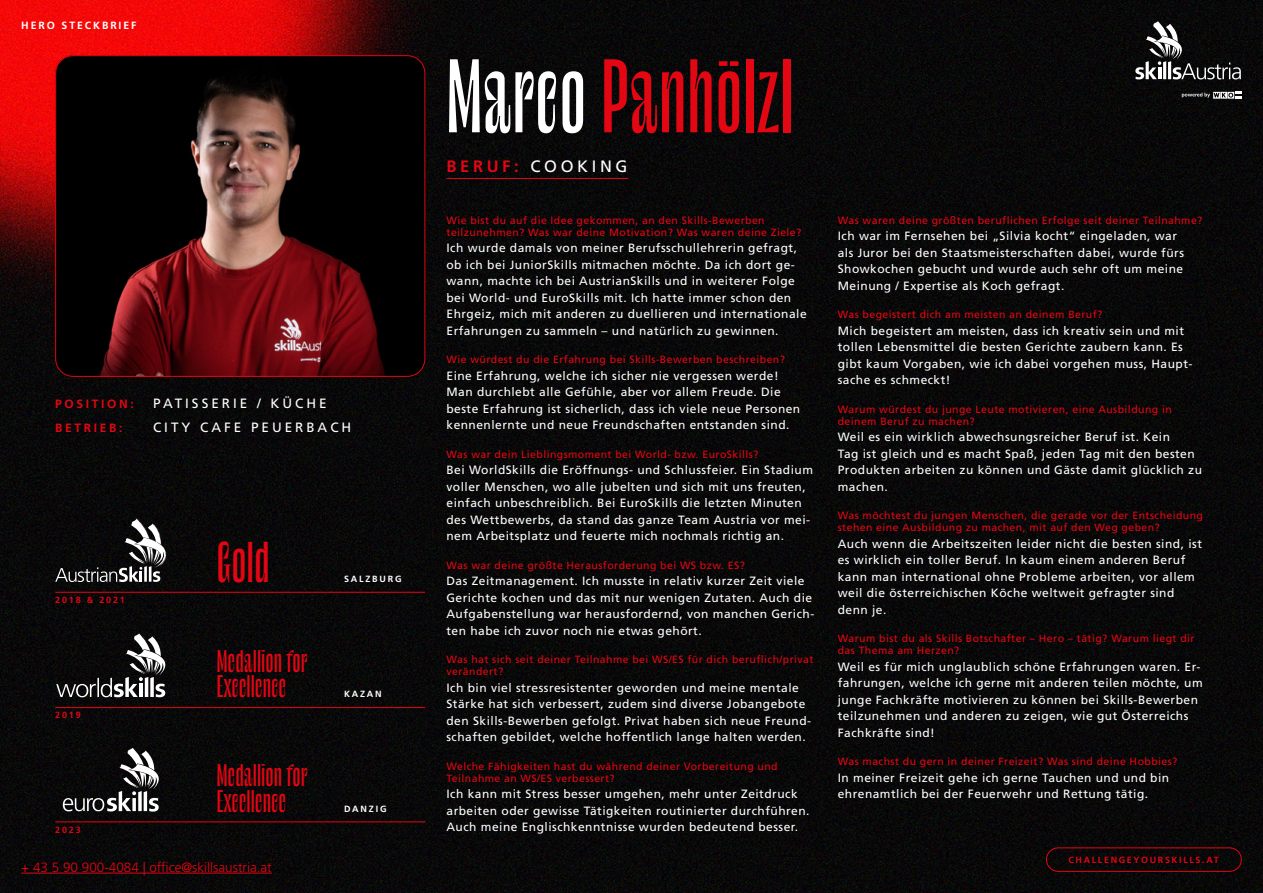
<style>
.page{position:relative;width:1263px;height:893px;background:#fff}
.page>*{position:absolute;margin:0;border:0;box-sizing:border-box;transform-origin:0 0}
.t1{font:90px "Le Murmure";color:#e30613}
.t2{font:49.5px "Le Murmure";color:#e30613}
.t3{font:27px/25.5px "Le Murmure";color:#e30613}
.t4{font:16.5px "Frutiger LT Pro";letter-spacing:.22em;color:#fff}
.t5{font:300 13.5px "Frutiger LT Pro";color:#e30613}
.t6{font:13.5px "Frutiger LT Pro";letter-spacing:.22em;color:#fff}
.t7{font:12px/16.5px "Frutiger LT Pro";letter-spacing:.04em;color:#fff}
.t8{font:700 12px "Frutiger LT Pro";letter-spacing:.22em;color:#e30613}
.t9{font:10.5px/12px "Frutiger LT Pro";letter-spacing:.04em;color:#e30613}
.t10{font:700 10.5px "Frutiger LT Pro";letter-spacing:.18em;color:#fff}
.t11{font:700 9px "Frutiger LT Pro";letter-spacing:.18em;color:#e30613}
.t12{font:700 9px "Frutiger LT Pro";letter-spacing:.2em;color:#fff}
.t13{font:700 9px "Frutiger LT Pro";letter-spacing:.2em;color:#e30613}
.s1{color:#fff}
.s2{font-weight:700;color:#e30613}
</style>
<div class="page">
<img style="left:0;top:0;width:1263px;height:893px">
<div style="left:1046px;top:847px;width:196px;height:25px;border:1px solid #e30613;border-radius:12px"></div>
<svg style="left:1135px;top:21px;width:106px;height:58px;background:#363536"></svg>
<svg style="left:1182px;top:92px;width:60px;height:7px"></svg>
<svg style="left:55px;top:518px;width:113px;height:64px;background:#323132"></svg>
<svg style="left:63px;top:748px;width:110px;height:64px;background:#353435"></svg>
<hr style="left:55px;top:592px;width:370px;height:1px;background:#e30613">
<hr style="left:55px;top:707px;width:370px;height:1px;background:#e30613">
<hr style="left:55px;top:821px;width:370px;height:1px;background:#e30613">
<svg style="left:56px;top:634px;width:124px;height:63px;background:#333"></svg>
<hr style="left:21px;top:873px;width:251px;height:1px;background:#e30613">
<img style="left:55px;top:55px;width:370px;height:322px">
<div style="left:55px;top:55px;width:370px;height:322px;border:1px solid #e30613;border-radius:18px"></div>
<hr style="left:446px;top:178px;width:182px;height:1px;background:#e30613">
<p class="t10" style="left:21px;top:19px;width:117px">HERO STECKBRIEF</p>
<p class="t8" style="left:55px;top:397px;width:80px">POSITION:</p>
<p class="t6" style="left:153px;top:395px;width:175px">PATISSERIE / KÜCHE</p>
<p class="t8" style="left:55px;top:421px;width:69px">BETRIEB:</p>
<p class="t6" style="left:153px;top:419px;width:200px">CITY CAFE PEUERBACH</p>
<p class="t13" style="left:55px;top:594px;width:71px">2018 &amp; 2021</p>
<p class="t11" style="left:55px;top:710px;width:27px">2019</p>
<p class="t11" style="left:55px;top:824px;width:27px">2023</p>
<h2 class="t2" style="left:217px;top:532px;width:54px">Gold</h2>
<h3 class="t3" style="left:217px;top:648px;width:92px">Medallion for<br>Excellence</h3>
<h3 class="t3" style="left:217px;top:762px;width:92px">Medallion for<br>Excellence</h3>
<p class="t5" style="left:21px;top:859px;width:252px">+ 43 5 90 900-4084 | office@skillsaustria.at</p>
<p class="t12" style="left:344px;top:573px;width:59px">SALZBURG</p>
<p class="t12" style="left:344px;top:689px;width:39px">KAZAN</p>
<p class="t12" style="left:344px;top:803px;width:44px">DANZIG</p>
<h1 class="t1" style="left:446px;top:41px;width:349px"><span class="s1">Marco</span> Panhölzl</h1>
<h3 class="t4" style="left:446px;top:156px;width:183px"><span class="s2">BERUF:</span> COOKING</h3>
<p class="t9" style="left:446px;top:214px;width:356px">Wie bist du auf die Idee gekommen, an den Skills-Bewerben teilzunehmen? Was war deine Motivation? Was waren deine Ziele?</p>
<p class="t7" style="left:446px;top:240px;width:362px">Ich wurde damals von meiner Berufsschullehrerin gefragt, ob ich bei JuniorSkills mitmachen möchte. Da ich dort ge&shy;wann, machte ich bei AustrianSkills und in weiterer Folge bei World- und EuroSkills mit. Ich hatte immer schon den Ehrgeiz, mich mit anderen zu duellieren und internationale Erfahrungen zu sammeln – und natürlich zu gewinnen.</p>
<p class="t9" style="left:446px;top:354px;width:340px">Wie würdest du die Erfahrung bei Skills-Bewerben beschreiben?</p>
<p class="t7" style="left:446px;top:368px;width:355px">Eine Erfahrung, welche ich sicher nie vergessen werde!<br>Man durchlebt alle Gefühle, aber vor allem Freude. Die beste Erfahrung ist sicherlich, dass ich viele neue Personen kennenlernte und neue Freundschaften entstanden sind.</p>
<p class="t9" style="left:446px;top:448px;width:313px">Was war dein Lieblingsmoment bei World- bzw. EuroSkills?</p>
<p class="t7" style="left:446px;top:462px;width:368px">Bei WorldSkills die Eröffnungs- und Schlussfeier. Ein Stadium voller Menschen, wo alle jubelten und sich mit uns freuten, einfach unbeschreiblich. Bei EuroSkills die letzten Minuten des Wettbewerbs, da stand das ganze Team Austria vor mei&shy;nem Arbeitsplatz und feuerte mich nochmals richtig an.</p>
<p class="t9" style="left:446px;top:559px;width:300px">Was war deine größte Herausforderung bei WS bzw. ES?</p>
<p class="t7" style="left:446px;top:573px;width:369px">Das Zeitmanagement. Ich musste in relativ kurzer Zeit viele Gerichte kochen und das mit nur wenigen Zutaten. Auch die Aufgabenstellung war herausfordernd, von manchen Gerich&shy;ten habe ich zuvor noch nie etwas gehört.</p>
<p class="t9" style="left:446px;top:654px;width:369px">Was hat sich seit deiner Teilnahme bei WS/ES für dich beruflich/privat verändert?</p>
<p class="t7" style="left:446px;top:680px;width:366px">Ich bin viel stressresistenter geworden und meine mentale Stärke hat sich verbessert, zudem sind diverse Jobangebote den Skills-Bewerben gefolgt. Privat haben sich neue Freund&shy;schaften gebildet, welche hoffentlich lange halten werden.</p>
<p class="t9" style="left:446px;top:760px;width:333px">Welche Fähigkeiten hast du während deiner Vorbereitung und<br>Teilnahme an WS/ES verbessert?</p>
<p class="t7" style="left:446px;top:786px;width:365px">Ich kann mit Stress besser umgehen, mehr unter Zeitdruck arbeiten oder gewisse Tätigkeiten routinierter durchführen.<br>Auch meine Englischkenntnisse wurden bedeutend besser.</p>
<p class="t9" style="left:838px;top:214px;width:366px">Was waren deine größten beruflichen Erfolge seit deiner Teilnahme?</p>
<p class="t7" style="left:838px;top:228px;width:348px">Ich war im Fernsehen bei „Silvia kocht“ eingeladen, war als Juror bei den Staatsmeisterschaften dabei, wurde fürs Showkochen gebucht und wurde auch sehr oft um meine Meinung / Expertise als Koch gefragt.</p>
<p class="t9" style="left:838px;top:309px;width:266px">Was begeistert dich am meisten an deinem Beruf?</p>
<p class="t7" style="left:838px;top:323px;width:356px">Mich begeistert am meisten, dass ich kreativ sein und mit tollen Lebensmittel die besten Gerichte zaubern kann. Es gibt kaum Vorgaben, wie ich dabei vorgehen muss, Haupt&shy;sache es schmeckt!</p>
<p class="t9" style="left:838px;top:403px;width:335px">Warum würdest du junge Leute motivieren, eine Ausbildung in deinem Beruf zu machen?</p>
<p class="t7" style="left:838px;top:429px;width:366px">Weil es ein wirklich abwechsungsreicher Beruf ist. Kein<br>Tag ist gleich und es macht Spaß, jeden Tag mit den besten Produkten arbeiten zu können und Gäste damit glücklich zu machen.</p>
<p class="t9" style="left:838px;top:510px;width:367px">Was möchtest du jungen Menschen, die gerade vor der Entscheidung stehen eine Ausbildung zu machen, mit auf den Weg geben?</p>
<p class="t7" style="left:838px;top:536px;width:366px">Auch wenn die Arbeitszeiten leider nicht die besten sind, ist es wirklich ein toller Beruf. In kaum einem anderen Beruf kann man international ohne Probleme arbeiten, vor allem weil die österreichischen Köche weltweit gefragter sind denn je.</p>
<p class="t9" style="left:838px;top:633px;width:358px">Warum bist du als Skills Botschafter – Hero – tätig? Warum liegt dir das Thema am Herzen?</p>
<p class="t7" style="left:838px;top:659px;width:366px">Weil es für mich unglaublich schöne Erfahrungen waren. Er&shy;fahrungen, welche ich gerne mit anderen teilen möchte, um junge Fachkräfte motivieren zu können bei Skills-Bewerben teilzunehmen und anderen zu zeigen, wie gut Österreichs Fachkräfte sind!</p>
<p class="t9" style="left:838px;top:756px;width:341px">Was machst du gern in deiner Freizeit? Was sind deine Hobbies?</p>
<p class="t7" style="left:838px;top:770px;width:333px">In meiner Freizeit gehe ich gerne Tauchen und und bin ehrenamtlich bei der Feuerwehr und Rettung tätig.</p>
<p class="t11" style="left:1068px;top:854px;width:152px">CHALLENGEYOURSKILLS.AT</p>
</div>
